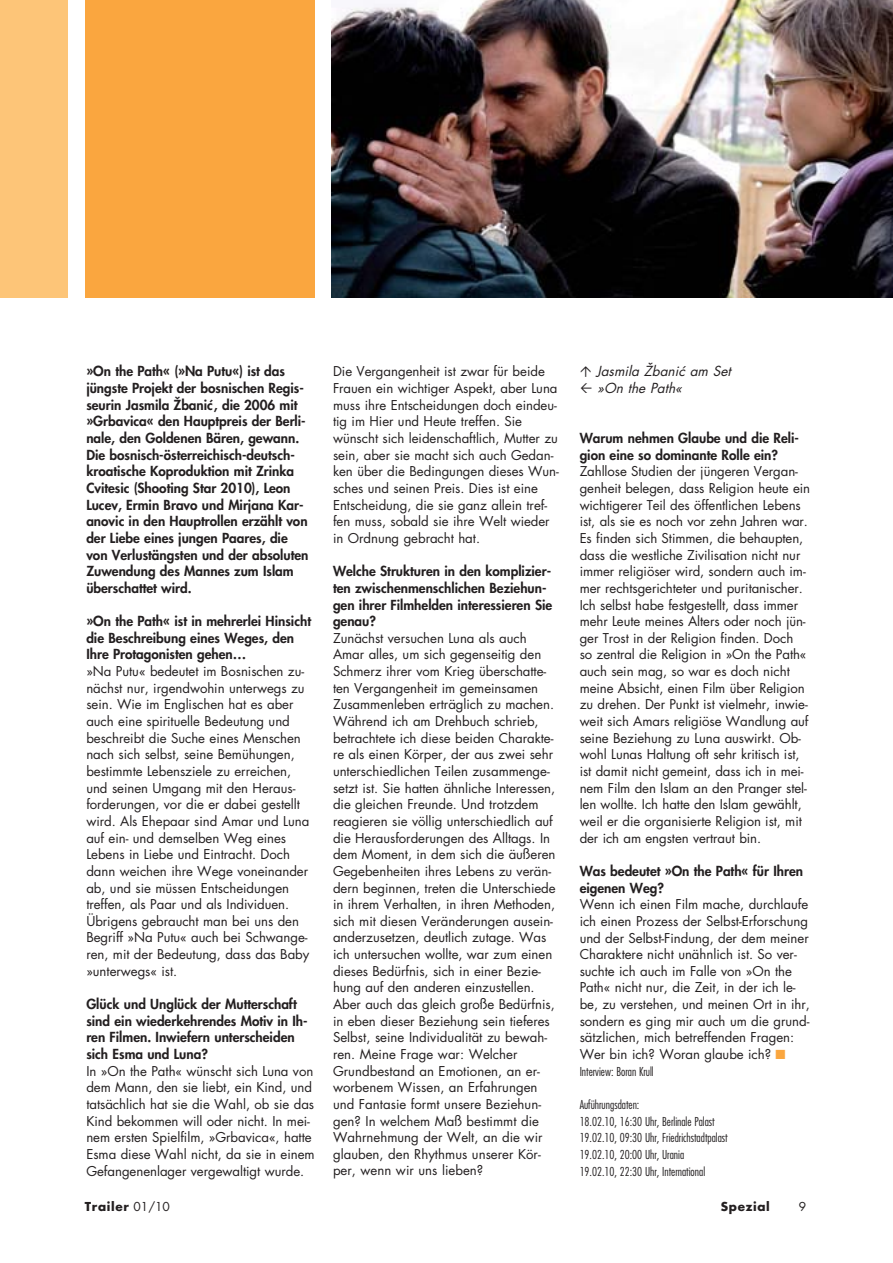
<style>
.page{position:relative;width:893px;height:1263px;background:#fff}
.page>*{position:absolute;margin:0;border:0;box-sizing:border-box;transform-origin:0 0}
.t1{font:800 13.5px/16.6px "Futura";color:#231f20}
.t2{font:italic 13.5px/16.6px "Futura LT";color:#231f20}
.t3{font:13.2px/16.6px "Futura LT";letter-spacing:-.005em;color:#231f20}
.t4{font:300 condensed 12px/16.6px "Futura";color:#231f20}
.t5{font:700 12px "Futura LT";letter-spacing:.055em;color:#231f20}
.t6{font:12px "Futura LT";color:#231f20}
.s1{color:#faa63f}
.s2{font-weight:400}
</style>
<div class="page">
<div style="left:0;top:0;width:68px;height:298px;background:#fdc578"></div>
<div style="left:85px;top:0;width:229px;height:298px;background:#faa63f"></div>
<img style="left:331px;top:0;width:561px;height:298px">
<p class="t1" style="left:86px;top:364px;width:224px">»On the Path« (»Na Putu«) ist das jüngste Projekt der bosnischen Regis&shy;seurin Jasmila Žbanic´, die 2006 mit »Grbavica« den Hauptpreis der Berli&shy;nale, den Goldenen Bären, gewann.<br>Die bosnisch-österreichisch-deutsch&shy;kroatische Koproduktion mit Zrinka Cvitesic (Shooting Star 2010), Leon Lucev, Ermin Bravo und Mirjana Kar&shy;anovic in den Hauptrollen erzählt von der Liebe eines jungen Paares, die von Verlustängsten und der absoluten Zuwendung des Mannes zum Islam überschattet wird.</p>
<p class="t1" style="left:86px;top:614px;width:226px">»On the Path« ist in mehrerlei Hinsicht die Beschreibung eines Weges, den<br>Ihre Protagonisten gehen…</p>
<p class="t3" style="left:86px;top:664px;width:225px">»Na Putu« bedeutet im Bosnischen zu&shy;nächst nur, irgendwohin unterwegs zu sein. Wie im Englischen hat es aber auch eine spirituelle Bedeutung und beschreibt die Suche eines Menschen nach sich selbst, seine Bemühungen, bestimmte Lebensziele zu erreichen, und seinen Umgang mit den Heraus&shy;forderungen, vor die er dabei gestellt wird. Als Ehepaar sind Amar und Luna auf ein- und demselben Weg eines Lebens in Liebe und Eintracht. Doch dann weichen ihre Wege voneinander ab, und sie müssen Entscheidungen treffen, als Paar und als Individuen.<br>Übrigens gebraucht man bei uns den Begriff »Na Putu« auch bei Schwange&shy;ren, mit der Bedeutung, dass das Baby »unterwegs« ist.</p>
<p class="t1" style="left:86px;top:997px;width:223px">Glück und Unglück der Mutterschaft sind ein wiederkehrendes Motiv in Ih&shy;ren Filmen. Inwiefern unterscheiden sich Esma und Luna?</p>
<p class="t3" style="left:86px;top:1064px;width:230px">In »On the Path« wünscht sich Luna von dem Mann, den sie liebt, ein Kind, und tatsächlich hat sie die Wahl, ob sie das Kind bekommen will oder nicht. In mei&shy;nem ersten Spielfilm, »Grbavica«, hatte Esma diese Wahl nicht, da sie in einem Gefangenenlager vergewaltigt wurde.</p>
<p class="t3" style="left:333px;top:364px;width:227px">Die Vergangenheit ist zwar für beide Frauen ein wichtiger Aspekt, aber Luna muss ihre Entscheidungen doch eindeu&shy;tig im Hier und Heute treffen. Sie wünscht sich leidenschaftlich, Mutter zu sein, aber sie macht sich auch Gedan&shy;ken über die Bedingungen dieses Wun&shy;sches und seinen Preis. Dies ist eine Entscheidung, die sie ganz allein tref&shy;fen muss, sobald sie ihre Welt wieder in Ordnung gebracht hat.</p>
<p class="t1" style="left:333px;top:564px;width:221px">Welche Strukturen in den komplizier&shy;ten zwischenmenschlichen Beziehun&shy;gen ihrer Filmhelden interessieren Sie genau?</p>
<p class="t3" style="left:333px;top:631px;width:224px">Zunächst versuchen Luna als auch Amar alles, um sich gegenseitig den Schmerz ihrer vom Krieg überschatte&shy;ten Vergangenheit im gemeinsamen Zusammenleben erträglich zu machen.<br>Während ich am Drehbuch schrieb, betrachtete ich diese beiden Charakte&shy;re als einen Körper, der aus zwei sehr unterschiedlichen Teilen zusammenge&shy;setzt ist. Sie hatten ähnliche Interessen, die gleichen Freunde. Und trotzdem reagieren sie völlig unterschiedlich auf die Herausforderungen des Alltags. In dem Moment, in dem sich die äußeren Gegebenheiten ihres Lebens zu verän&shy;dern beginnen, treten die Unterschiede in ihrem Verhalten, in ihren Methoden, sich mit diesen Veränderungen ausein&shy;anderzusetzen, deutlich zutage. Was ich untersuchen wollte, war zum einen dieses Bedürfnis, sich in einer Bezie&shy;hung auf den anderen einzustellen.<br>Aber auch das gleich große Bedürfnis, in eben dieser Beziehung sein tieferes Selbst, seine Individualität zu bewah&shy;ren. Meine Frage war: Welcher Grundbestand an Emotionen, an er&shy;worbenem Wissen, an Erfahrungen und Fantasie formt unsere Beziehun&shy;gen? In welchem Maß bestimmt die Wahrnehmung der Welt, an die wir glauben, den Rhythmus unserer Kör&shy;per, wenn wir uns lieben?</p>
<p class="t2" style="left:596px;top:364px;width:139px">Jasmila Žbanic´ am Set »On the Path«</p>
<p class="t1" style="left:580px;top:431px;width:221px">Warum nehmen Glaube und die Reli&shy;gion eine so dominante Rolle ein?</p>
<p class="t3" style="left:580px;top:464px;width:232px">Zahllose Studien der jüngeren Vergan&shy;genheit belegen, dass Religion heute ein wichtigerer Teil des öffentlichen Lebens ist, als sie es noch vor zehn Jahren war.<br>Es finden sich Stimmen, die behaupten, dass die westliche Zivilisation nicht nur immer religiöser wird, sondern auch im&shy;mer rechtsgerichteter und puritanischer.<br>Ich selbst habe festgestellt, dass immer mehr Leute meines Alters oder noch jün&shy;ger Trost in der Religion finden. Doch<br>so zentral die Religion in »On the Path« auch sein mag, so war es doch nicht meine Absicht, einen Film über Religion zu drehen. Der Punkt ist vielmehr, inwie&shy;weit sich Amars religiöse Wandlung auf seine Beziehung zu Luna auswirkt. Ob&shy;wohl Lunas Haltung oft sehr kritisch ist, ist damit nicht gemeint, dass ich in mei&shy;nem Film den Islam an den Pranger stel&shy;len wollte. Ich hatte den Islam gewählt, weil er die organisierte Religion ist, mit der ich am engsten vertraut bin.</p>
<p class="t1" style="left:580px;top:864px;width:225px">Was bedeutet »On the Path« für Ihren eigenen Weg?</p>
<p class="t3" style="left:580px;top:897px;width:232px">Wenn ich einen Film mache, durchlaufe ich einen Prozess der Selbst-Erforschung und der Selbst-Findung, der dem meiner Charaktere nicht unähnlich ist. So ver&shy;suchte ich auch im Falle von »On the Path« nicht nur, die Zeit, in der ich le&shy;be, zu verstehen, und meinen Ort in ihr, sondern es ging mir auch um die grund&shy;sätzlichen, mich betreffenden Fragen:<br>Wer bin ich? Woran glaube ich? <span class="s1">■</span></p>
<p class="t4" style="left:580px;top:1064px;width:76px">Interview: Boran Krull</p>
<p class="t4" style="left:580px;top:1097px;width:150px">Auführungsdaten:<br>18.02.10, 16:30 Uhr, Berlinale Palast 19.02.10, 09:30 Uhr, Friedrichstadtpalast 19.02.10, 20:00 Uhr, Urania<br>19.02.10, 22:30 Uhr, International</p>
<p class="t5" style="left:85px;top:1201px;width:87px">Trailer <span class="s2">01/10</span></p>
<p class="t5" style="left:721px;top:1201px;width:50px">Spezial</p>
<p class="t6" style="left:799px;top:1201px;width:9px">9</p>
</div>
